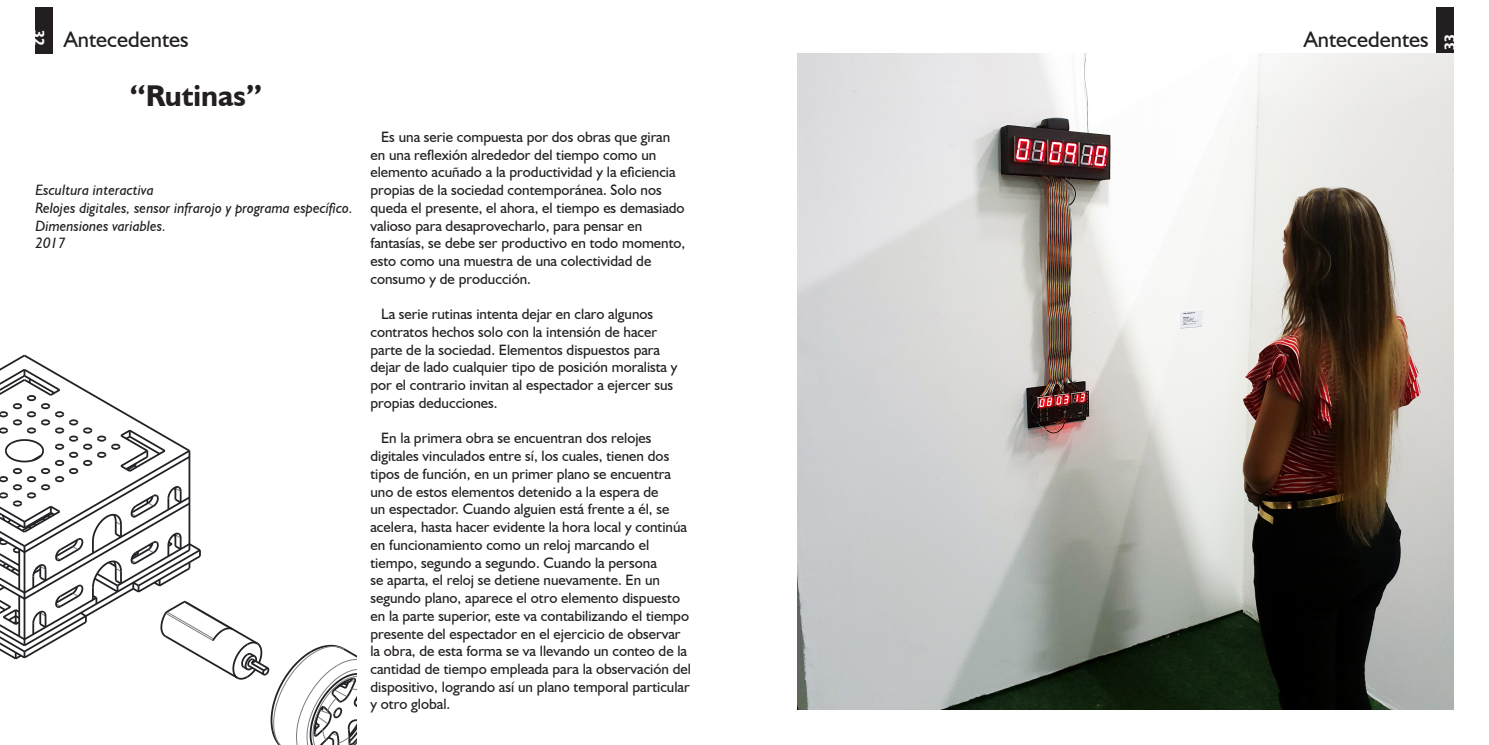
<style>
.page{position:relative;width:1489px;height:745px;background:#fff}
.page>*{position:absolute;margin:0;border:0;box-sizing:border-box;transform-origin:0 0}
.t1{font:700 30px "Humanist 521 BT";color:#231f20}
.t2{font:22.5px "Humanist 521 BT";color:#231f20}
.t3{font:15px/17.8px "Humanist 521 BT";color:#231f20}
.t4{font:italic 15px/17.8px "Humanist 521 BT";color:#231f20}
.t5{font:15px "Humanist 777 BT Black Condensed B";color:#fff}
</style>
<div class="page">
<div style="left:35px;top:7px;width:18px;height:46px;background:#231f20"></div>
<div style="left:1435px;top:7px;width:18px;height:46px;background:#231f20"></div>
<svg style="left:0;top:354px;width:356px;height:391px"></svg>
<img style="left:797px;top:53px;width:656px;height:656px">
<p class="t5" style="left:48px;top:30px;width:17px;rotate:90deg">32</p>
<h2 class="t2" style="left:64px;top:25px;width:126px">Antecedentes</h2>
<h2 class="t2" style="left:1303px;top:25px;width:126px">Antecedentes</h2>
<p class="t5" style="left:1440px;top:50px;width:17px;rotate:-90deg">33</p>
<h1 class="t1" style="left:130px;top:77px;width:134px">“Rutinas”</h1>
<p class="t3" style="left:370px;top:127px;width:316px;text-indent:11px">Es una serie compuesta por dos obras que giran en una reflexión alrededor del tiempo como un elemento acuñado a la productividad y la eficiencia propias de la sociedad contemporánea. Solo nos queda el presente, el ahora, el tiempo es demasiado valioso para desaprovecharlo, para pensar en fantasías, se debe ser productivo en todo momento, esto como una muestra de una colectividad de consumo y de producción.</p>
<p class="t3" style="left:370px;top:305px;width:308px;text-indent:11px">La serie rutinas intenta dejar en claro algunos contratos hechos solo con la intensión de hacer parte de la sociedad. Elementos dispuestos para dejar de lado cualquier tipo de posición moralista y por el contrario invitan al espectador a ejercer sus propias deducciones.</p>
<p class="t3" style="left:370px;top:429px;width:322px;text-indent:11px">En la primera obra se encuentran dos relojes digitales vinculados entre sí, los cuales, tienen dos tipos de función, en un primer plano se encuentra uno de estos elementos detenido a la espera de<br>un espectador. Cuando alguien está frente a él, se acelera, hasta hacer evidente la hora local y continúa en funcionamiento como un reloj marcando el tiempo, segundo a segundo. Cuando la persona<br>se aparta, el reloj se detiene nuevamente. En un segundo plano, aparece el otro elemento dispuesto en la parte superior, este va contabilizando el tiempo presente del espectador en el ejercicio de observar la obra, de esta forma se va llevando un conteo de la cantidad de tiempo empleada para la observación del dispositivo, logrando así un plano temporal particular y otro global.</p>
<p class="t4" style="left:35px;top:181px;width:319px">Escultura interactiva<br>Relojes digitales, sensor infrarojo y programa específico.<br>Dimensiones variables.<br>2017</p>
</div>
